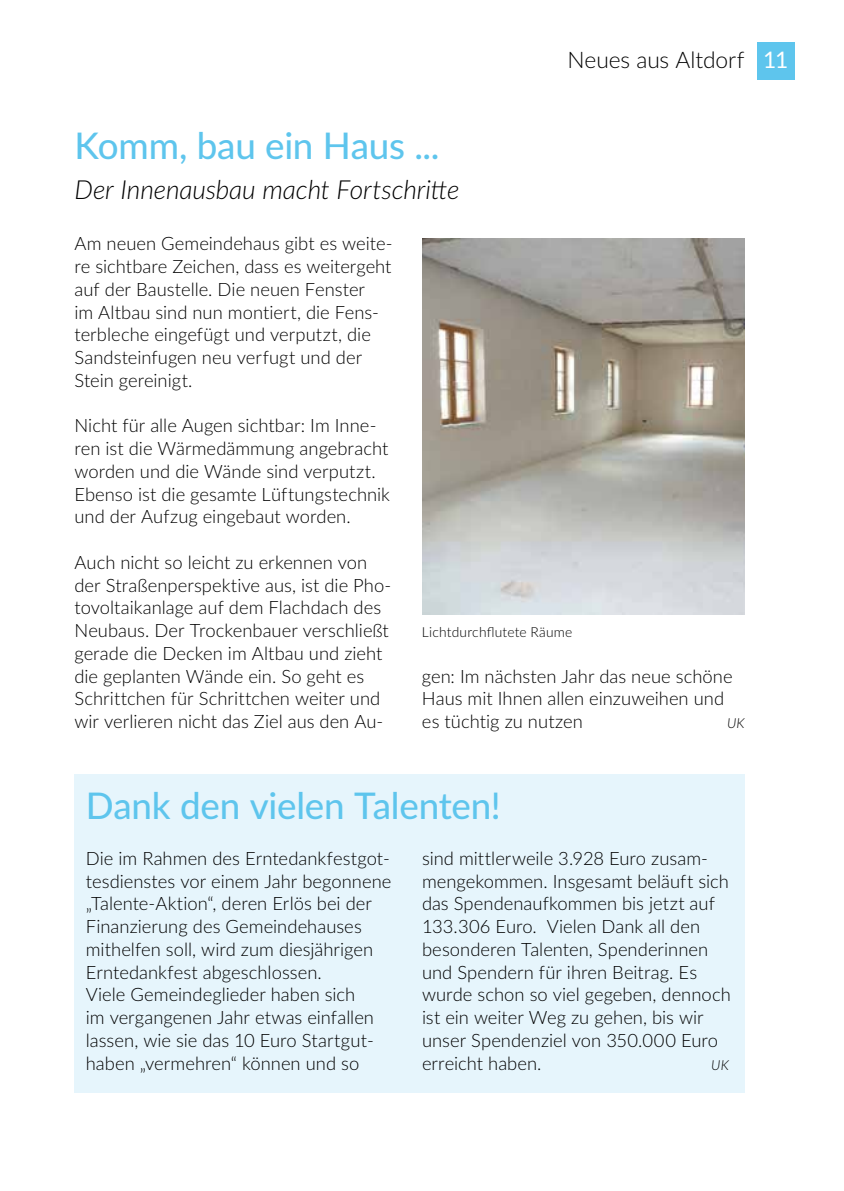
<style>
.page{position:relative;width:844px;height:1191px;background:#fff}
.page>*{position:absolute;margin:0;border:0;box-sizing:border-box;transform-origin:0 0}
.t1{font:500 36.75px "Lato";letter-spacing:-.005em;color:#5ec5ed}
.t2{font:italic 300 26.25px "Lato";letter-spacing:-.005em;color:#000}
.t3{font:300 22.75px "Lato";letter-spacing:-.005em;color:#000}
.t4{font:300 18.38px/22.8px "Lato";color:#000}
.t5{font:300 13.83px "Lato";letter-spacing:.015em;color:#000}
.t6{font:italic 300 13.83px "Lato";color:#000}
.s1{font-weight:400;color:#fff}
</style>
<div class="page">
<div style="left:756px;top:42px;width:38px;height:37px;background:#5ec5ed"></div>
<div style="left:74px;top:774px;width:670px;height:318px;background:#e6f5fc"></div>
<img style="left:422px;top:239px;width:322px;height:375px">
<p class="t3" style="left:567px;top:44px;width:222px">Neues aus Altdorf <span class="s1">11</span></p>
<h1 class="t1" style="left:74px;top:119px;width:366px">Komm, bau ein Haus ...</h1>
<h2 class="t2" style="left:74px;top:171px;width:386px">Der Innenausbau macht Fortschritte</h2>
<p class="t4" style="left:74px;top:232px;width:319px">Am neuen Gemeindehaus gibt es weite&shy;re sichtbare Zeichen, dass es weitergeht auf der Baustelle. Die neuen Fenster<br>im Altbau sind nun montiert, die Fens&shy;terbleche eingefügt und verputzt, die Sandsteinfugen neu verfugt und der Stein gereinigt.</p>
<p class="t4" style="left:74px;top:414px;width:317px">Nicht für alle Augen sichtbar: Im Inne&shy;ren ist die Wärmedämmung angebracht worden und die Wände sind verputzt.<br>Ebenso ist die gesamte Lüftungstechnik und der Aufzug eingebaut worden.</p>
<p class="t4" style="left:74px;top:550px;width:318px">Auch nicht so leicht zu erkennen von der Straßenperspektive aus, ist die Pho&shy;tovoltaikanlage auf dem Flachdach des Neubaus. Der Trockenbauer verschließt gerade die Decken im Altbau und zieht die geplanten Wände ein. So geht es Schrittchen für Schrittchen weiter und wir verlieren nicht das Ziel aus den Au-</p>
<p class="t5" style="left:422px;top:622px;width:152px">Lichtdurchflutete Räume</p>
<p class="t4" style="left:422px;top:664px;width:312px">gen: Im nächsten Jahr das neue schöne<br>Haus mit Ihnen allen einzuweihen und es tüchtig zu nutzen</p>
<p class="t6" style="left:726px;top:713px;width:19px">UK</p>
<h1 class="t1" style="left:86px;top:779px;width:416px">Dank den vielen Talenten!</h1>
<p class="t4" style="left:86px;top:846px;width:307px">Die im Rahmen des Erntedankfestgot&shy;tesdienstes vor einem Jahr begonnene „Talente-Aktion“, deren Erlös bei der Finanzierung des Gemeindehauses mithelfen soll, wird zum diesjährigen Erntedankfest abgeschlossen.<br>Viele Gemeindeglieder haben sich<br>im vergangenen Jahr etwas einfallen lassen, wie sie das 10 Euro Startgut&shy;haben „vermehren“ können und so</p>
<p class="t4" style="left:422px;top:846px;width:310px">sind mittlerweile 3.928 Euro zusam&shy;mengekommen. Insgesamt beläuft sich das Spendenaufkommen bis jetzt auf 133.306 Euro. Vielen Dank all den besonderen Talenten, Spenderinnen und Spendern für ihren Beitrag. Es wurde schon so viel gegeben, dennoch ist ein weiter Weg zu gehen, bis wir unser Spendenziel von 350.000 Euro erreicht haben.</p>
<p class="t6" style="left:711px;top:1055px;width:19px">UK</p>
</div>
